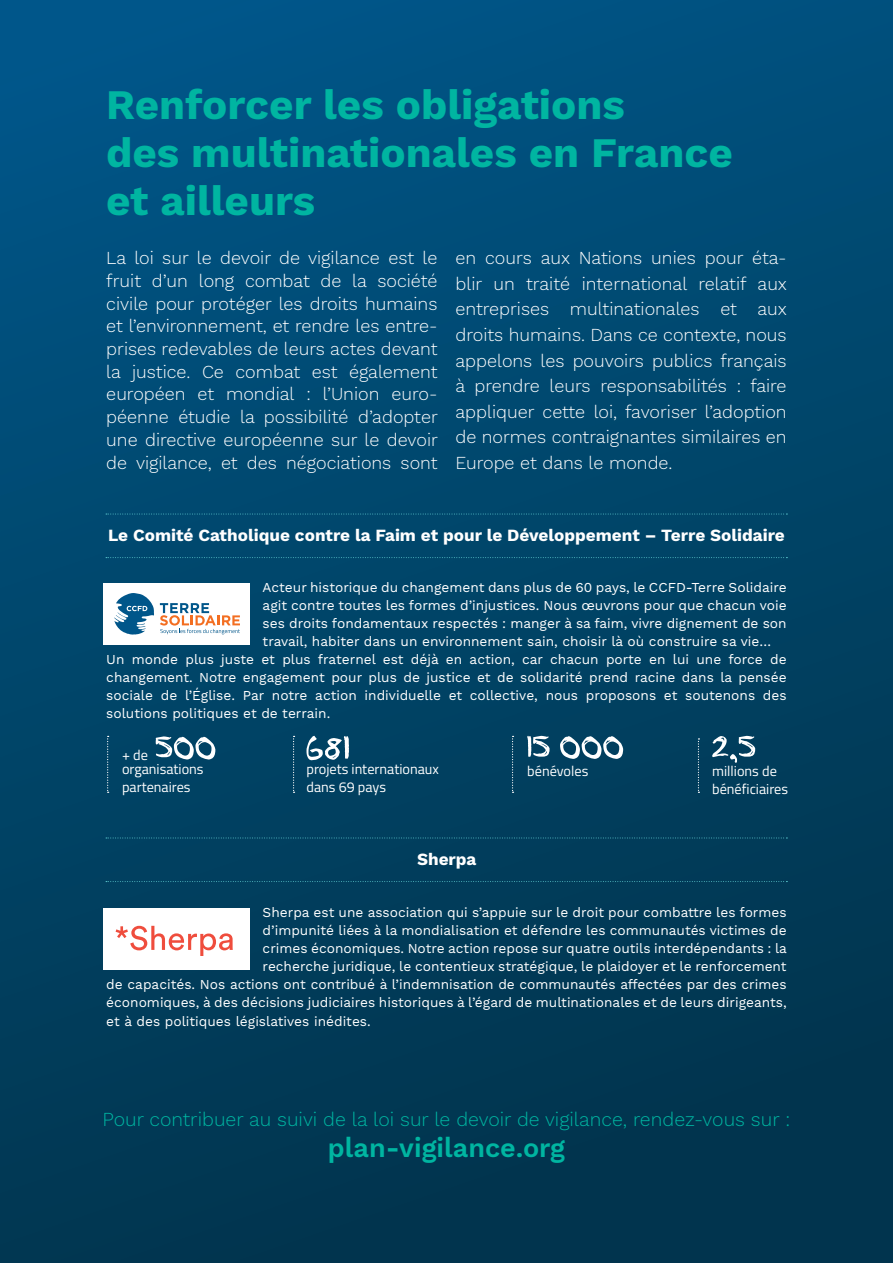
<style>
.page{position:relative;width:893px;height:1263px;background:#fff}
.page>*{position:absolute;margin:0;border:0;box-sizing:border-box;transform-origin:0 0}
.TITRE_4_pages{font:700 42px/48px "Work Sans";color:#00b5a1}
._1ere_ligne{font:600 27px "Work Sans";color:#00b5a1}
._1ere_ligne-2{font:300 19.5px "Work Sans";color:#00b5a1}
._1ere_ligne-3{font:300 18px/22.6px "Work Sans";color:#fff;text-align:justify}
.t1{font:700 17.1px "Work Sans";color:#fff}
.t2{font:14.25px/18.3px "Titillium Web";color:#fff}
.TXT_CCFD_4ème{font:13.65px/18px "Work Sans";color:#fff;text-align:justify}
</style>
<div class="page">
<div style="left:0;top:0;width:893px;height:1263px;background:linear-gradient(to bottom,#005484,#01334b)"></div>
<svg style="left:106px;top:514px;width:681px;height:1px"></svg>
<svg style="left:106px;top:838px;width:681px;height:1px"></svg>
<svg style="left:106px;top:557px;width:681px;height:1px"></svg>
<svg style="left:106px;top:881px;width:681px;height:1px"></svg>
<svg style="left:156px;top:736px;width:59px;height:23px"></svg>
<svg style="left:107px;top:736px;width:2px;height:57px"></svg>
<svg style="left:712px;top:736px;width:43px;height:27px"></svg>
<svg style="left:698px;top:738px;width:1px;height:55px"></svg>
<svg style="left:527px;top:736px;width:96px;height:23px"></svg>
<svg style="left:512px;top:736px;width:2px;height:57px"></svg>
<svg style="left:306px;top:736px;width:43px;height:24px"></svg>
<svg style="left:293px;top:736px;width:2px;height:57px"></svg>
<div style="left:104px;top:908px;width:146px;height:62px;background:#fff"></div>
<svg style="left:116px;top:926px;width:116px;height:30px"></svg>
<div style="left:104px;top:583px;width:146px;height:61px;background:#fff"></div>
<svg style="left:114px;top:593px;width:40px;height:42px"></svg>
<svg style="left:160px;top:603px;width:80px;height:31px"></svg>
<p class="TITRE_4_pages" style="left:106px;top:83px;width:628px">Renforcer les obligations<br>des multinationales en France et ailleurs</p>
<p class="_1ere_ligne-3" style="left:106px;top:246px;width:333px">La loi sur le devoir de vigilance est le fruit d’un long combat de la société civile pour protéger les droits humains et l’environnement, et rendre les entre&shy;prises redevables de leurs actes devant la justice. Ce combat est également européen et mondial : l’Union euro&shy;péenne étudie la possibilité d’adopter une directive européenne sur le devoir de vigilance, et des négociations sont</p>
<p class="_1ere_ligne-3" style="left:455px;top:244px;width:333px;line-height:25.7px">en cours aux Nations unies pour éta&shy;blir un traité international relatif aux entreprises multinationales et aux droits humains. Dans ce contexte, nous appelons les pouvoirs publics français à prendre leurs responsabilités : faire appliquer cette loi, favoriser l’adoption de normes contraignantes similaires en Europe et dans le monde.</p>
<p class="t1" style="left:108px;top:526px;width:678px">Le Comité Catholique contre la Faim et pour le Développement – Terre Solidaire</p>
<p class="TXT_CCFD_4ème" style="left:263px;top:579px;width:526px">Acteur historique du changement dans plus de 60 pays, le CCFD-Terre Solidaire agit contre toutes les formes d’injustices. Nous œuvrons pour que chacun voie ses droits fondamentaux respectés : manger à sa faim, vivre dignement de son travail, habiter dans un environnement sain, choisir là où construire sa vie…</p>
<p class="TXT_CCFD_4ème" style="left:106px;top:651px;width:682px">Un monde plus juste et plus fraternel est déjà en action, car chacun porte en lui une force de changement. Notre engagement pour plus de justice et de solidarité prend racine dans la pensée sociale de l’Église. Par notre action individuelle et collective, nous proposons et soutenons des solutions politiques et de terrain.</p>
<p class="t2" style="left:122px;top:745px;width:27px">+ de</p>
<p class="t2" style="left:122px;top:759px;width:83px">organisations partenaires</p>
<p class="t2" style="left:712px;top:761px;width:77px">millions de bénéficiaires</p>
<p class="t2" style="left:306px;top:759px;width:134px">projets internationaux</p>
<p class="t2" style="left:527px;top:761px;width:63px">bénévoles</p>
<p class="t2" style="left:306px;top:777px;width:81px">dans 69 pays</p>
<p class="t1" style="left:417px;top:850px;width:61px">Sherpa</p>
<p class="TXT_CCFD_4ème" style="left:263px;top:904px;width:525px">Sherpa est une association qui s’appuie sur le droit pour combattre les formes</p>
<p class="TXT_CCFD_4ème" style="left:263px;top:922px;width:525px">d’impunité liées à la mondialisation et défendre les communautés victimes de</p>
<p class="TXT_CCFD_4ème" style="left:263px;top:940px;width:526px">crimes économiques. Notre action repose sur quatre outils interdépendants : la</p>
<p class="TXT_CCFD_4ème" style="left:263px;top:958px;width:525px">recherche juridique, le contentieux stratégique, le plaidoyer et le renforcement</p>
<p class="TXT_CCFD_4ème" style="left:106px;top:976px;width:682px">de capacités. Nos actions ont contribué à l’indemnisation de communautés affectées par des crimes</p>
<p class="TXT_CCFD_4ème" style="left:106px;top:994px;width:682px">économiques, à des décisions judiciaires historiques à l’égard de multinationales et de leurs dirigeants,</p>
<p class="TXT_CCFD_4ème" style="left:106px;top:1012px;width:266px">et à des politiques législatives inédites.</p>
<p class="_1ere_ligne-2" style="left:103px;top:1104px;width:689px">Pour contribuer au suivi de la loi sur le devoir de vigilance, rendez-vous sur :</p>
<p class="_1ere_ligne" style="left:328px;top:1127px;width:239px">plan-vigilance.org</p>
</div>
